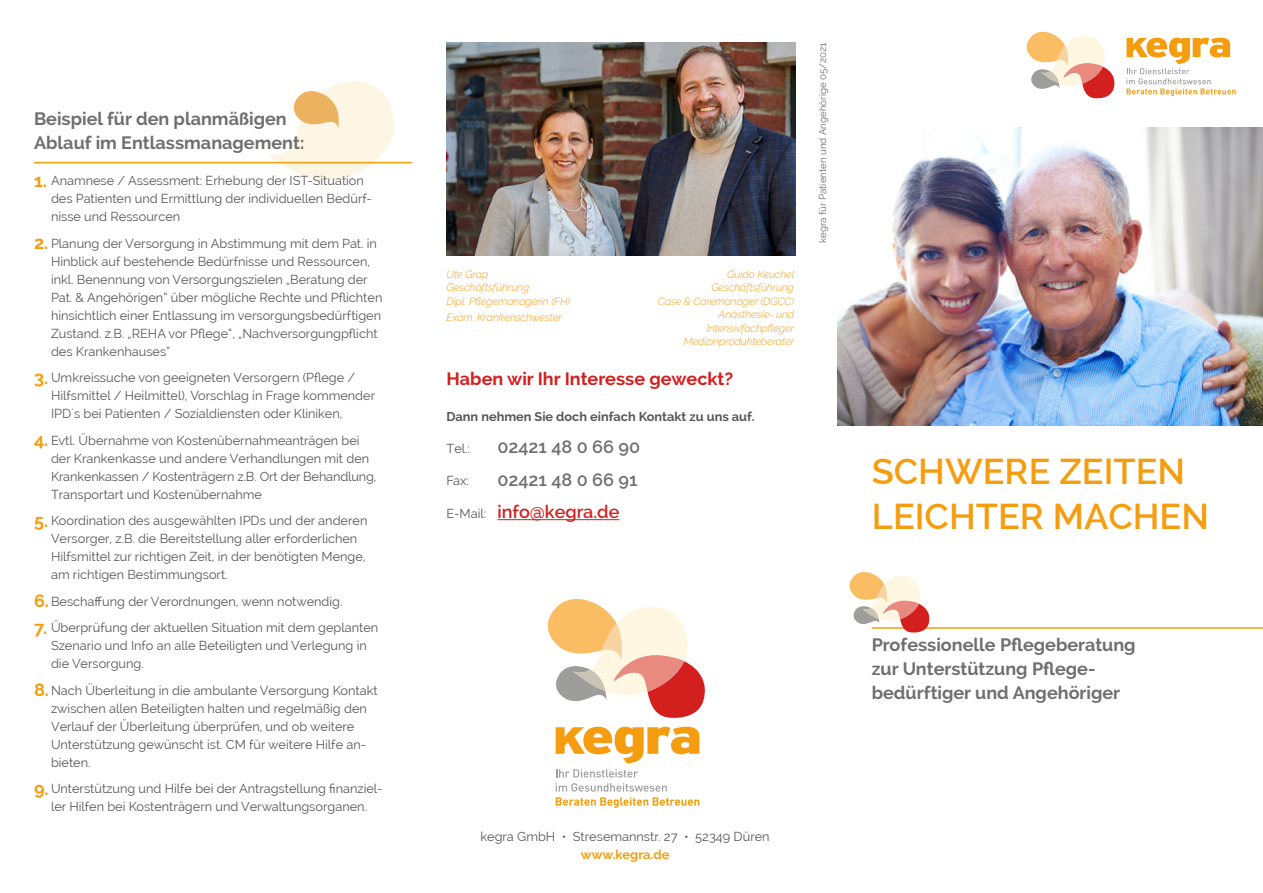
<style>
.page{position:relative;width:1263px;height:893px;background:#fff}
.page>*{position:absolute;margin:0;border:0;box-sizing:border-box;transform-origin:0 0}
.t1{font:600 36px/45px "Raleway";color:#f59d0f}
.t2{font:700 18px/24px "Raleway";color:#706f6f}
.t3{font:700 18px "Raleway";color:#d31f1e}
.t4{font:600 18px/32.5px "Raleway";color:#706f6f}
.t5{font:600 18px "Raleway";color:#d31f1e}
.t6{font:12.75px/18px "Raleway";color:#575756}
.t7{font:700 12.75px "Raleway";color:#575756}
.t8{font:700 12.75px "Raleway";color:#f59d0f}
.t9{font:italic 300 10.5px/13.5px "Raleway";color:#f59d0f}
.t10{font:9.75px "Raleway";color:#706f6f}
.s1{font-weight:700;font-size:18px;color:#f59d0f}
</style>
<div class="page">
<svg style="left:266px;top:81px;width:128px;height:99px"></svg>
<hr style="left:497px;top:519px;width:122px;height:1px;background:#d31f1e">
<img style="left:838px;top:128px;width:425px;height:297px">
<svg style="left:1026px;top:31px;width:89px;height:68px"></svg>
<svg style="left:1126px;top:38px;width:110px;height:58px"></svg>
<hr style="left:872px;top:627px;width:391px;height:2px;background:#f59d0f">
<hr style="left:34px;top:162px;width:378px;height:1px;background:#f59d0f">
<svg style="left:547px;top:599px;width:158px;height:119px"></svg>
<svg style="left:556px;top:727px;width:143px;height:36px"></svg>
<svg style="left:556px;top:769px;width:82px;height:8px"></svg>
<svg style="left:556px;top:783px;width:143px;height:25px"></svg>
<img style="left:446px;top:43px;width:349px;height:212px">
<svg style="left:849px;top:572px;width:82px;height:61px"></svg>
<h2 class="t2" style="left:34px;top:107px;width:272px">Beispiel für den planmäßigen<br>Ablauf im Entlassmanagement:</h2>
<p class="t6" style="left:51px;top:172px;width:322px;text-indent:-17px"><span class="s1">1.</span> Anamnese / Assessment: Erhebung der IST-Situation des Patienten und Ermittlung der individuellen Bedürf&shy;nisse und Ressourcen</p>
<p class="t6" style="left:51px;top:234px;width:333px;text-indent:-17px"><span class="s1">2.</span> Planung der Versorgung in Abstimmung mit dem Pat. in Hinblick auf bestehende Bedürfnisse und Ressourcen, inkl. Benennung von Versorgungszielen „Beratung der Pat. &amp; Angehörigen“ über mögliche Rechte und Pflichten hinsichtlich einer Entlassung im versorgungsbedürftigen Zustand. z.B. „REHA vor Pflege“, „Nachversorgungpflicht des Krankenhauses“</p>
<p class="t6" style="left:51px;top:369px;width:326px;text-indent:-17px"><span class="s1">3.</span> Umkreissuche von geeigneten Versorgern (Pflege /<br>Hilfsmittel / Heilmittel), Vorschlag in Frage kommender<br>IPD´s bei Patienten / Sozialdiensten oder Kliniken,</p>
<p class="t6" style="left:51px;top:431px;width:327px;text-indent:-17px"><span class="s1">4.</span> Evtl. Übernahme von Kostenübernahmeanträgen bei der Krankenkasse und andere Verhandlungen mit den Krankenkassen / Kostenträgern z.B. Ort der Behandlung, Transportart und Kostenübernahme</p>
<p class="t6" style="left:51px;top:512px;width:318px;text-indent:-17px"><span class="s1">5.</span> Koordination des ausgewählten IPDs und der anderen Versorger, z.B. die Bereitstellung aller erforderlichen Hilfsmittel zur richtigen Zeit, in der benötigten Menge, am richtigen Bestimmungsort.</p>
<p class="t6" style="left:34px;top:592px;width:310px"><span class="s1">6.</span> Beschaffung der Verordnungen, wenn notwendig.</p>
<p class="t6" style="left:51px;top:619px;width:329px;text-indent:-17px"><span class="s1">7.</span> Überprüfung der aktuellen Situation mit dem geplanten<br>Szenario und Info an alle Beteiligten und Verlegung in die Versorgung.</p>
<p class="t6" style="left:51px;top:681px;width:328px;text-indent:-17px"><span class="s1">8.</span> Nach Überleitung in die ambulante Versorgung Kontakt zwischen allen Beteiligten halten und regelmäßig den Verlauf der Überleitung überprüfen, und ob weitere Unterstützung gewünscht ist. CM für weitere Hilfe an&shy;bieten.</p>
<p class="t6" style="left:34px;top:780px;width:350px;text-align:center"><span class="s1">9.</span> Unterstützung und Hilfe bei der Antragstellung finanziel&shy;ler Hilfen bei Kostenträgern und Verwaltungsorganen.</p>
<p class="t9" style="left:446px;top:267px;width:125px">Ute Grap<br>Geschäftsführung<br>Dipl. Pflegemanagerin (FH)</p>
<p class="t9" style="left:446px;top:311px;width:117px">Exam. Krankenschwester</p>
<p class="t9" style="left:658px;top:267px;width:138px;text-align:right">Guido Keuchel<br>Geschäftsführung<br>Case &amp; Caremanager (DGCC)<br>Anästhesie- und<br>Intensivfachpfleger<br>Medizinprodukteberater</p>
<h2 class="t3" style="left:446px;top:368px;width:288px">Haben wir Ihr Interesse geweckt?</h2>
<p class="t7" style="left:446px;top:409px;width:309px">Dann nehmen Sie doch einfach Kontakt zu uns auf.</p>
<h2 class="t4" style="left:497px;top:431px;width:144px">02421 48 0 66 90<br>02421 48 0 66 91</h2>
<h2 class="t5" style="left:497px;top:502px;width:123px">info@kegra.de</h2>
<p class="t6" style="left:446px;top:439px;width:25px">Tel.:</p>
<p class="t6" style="left:446px;top:472px;width:24px">Fax:</p>
<p class="t6" style="left:446px;top:504px;width:41px">E-Mail:</p>
<p class="t10" style="left:817px;top:243px;width:202px;rotate:-90deg">kegra für Patienten und Angehörige 05/2021</p>
<h1 class="t1" style="left:872px;top:449px;width:339px">SCHWERE ZEITEN<br>LEICHTER MACHEN</h1>
<h2 class="t2" style="left:872px;top:632px;width:265px">Professionelle Pflegeberatung zur Unterstützung Pflege&shy;bedürftiger und Angehöriger</h2>
<p class="t6" style="left:480px;top:827px;width:291px">kegra GmbH • Stresemannstr. 27 • 52349 Düren</p>
<p class="t8" style="left:581px;top:847px;width:90px">www.kegra.de</p>
</div>
